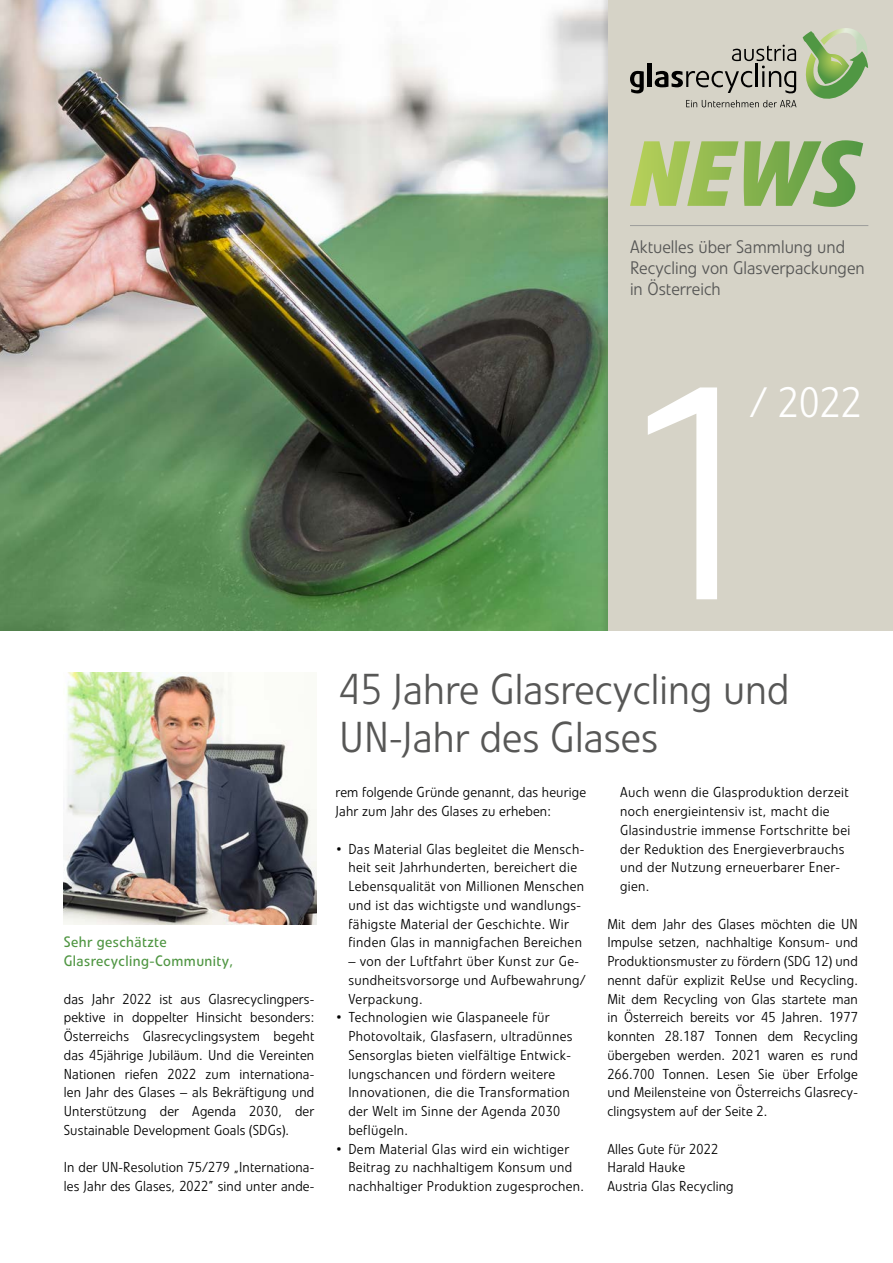
<style>
.page{position:relative;width:893px;height:1263px;background:#fff}
.page>*{position:absolute;margin:0;border:0;box-sizing:border-box;transform-origin:0 0}
.t1{font:300 300px "Veto LT Pro";color:#fff}
.t2{font:300 42.75px/48px "Veto LT Pro";color:#575756}
.t3{font:300 42px "Veto LT Pro";color:#fff}
.t4{font:300 18px/21px "Veto LT Pro";color:#575756}
.t5{font:15px/18.8px "Veto LT Pro";letter-spacing:.025em;color:#509643}
.t6{font:300 14.25px/18.8px "Veto LT Pro";letter-spacing:.025em;color:#000}
</style>
<div class="page">
<img style="left:0;top:0;width:600px;height:631px">
<div style="left:600px;top:0;width:293px;height:639px;background:#000;opacity:.1"></div>
<div style="left:608px;top:0;width:285px;height:632px;background:#d6d3c7"></div>
<svg style="left:630px;top:71px;width:14px;height:23px"></svg>
<div style="left:647px;top:64px;width:5px;height:23px;background:#000"></div>
<svg style="left:655px;top:45px;width:141px;height:49px"></svg>
<svg style="left:802px;top:28px;width:66px;height:71px"></svg>
<svg style="left:686px;top:100px;width:110px;height:7px"></svg>
<svg style="left:630px;top:140px;width:233px;height:67px"></svg>
<hr style="left:630px;top:225px;width:238px;height:1px;background:#9d9d9c">
<div style="left:0;top:631px;width:893px;height:25px;background:#fff"></div>
<img style="left:64px;top:673px;width:253px;height:252px">
<p class="t4" style="left:630px;top:236px;width:236px">Aktuelles über Sammlung und<br>Recycling von Glasverpackungen in Österreich</p>
<h1 class="t1" style="left:617px;top:320px;width:152px">1</h1>
<h3 class="t3" style="left:750px;top:377px;width:114px">/ 2022</h3>
<p class="t5" style="left:64px;top:933px;width:171px">Sehr geschätzte<br>Glasrecycling-Community,</p>
<p class="t6" style="left:64px;top:989px;width:252px;text-align:justify">das Jahr 2022 ist aus Glasrecyclingpers&shy;pektive in doppelter Hinsicht besonders:<br>Österreichs Glasrecyclingsystem begeht das 45jährige Jubiläum. Und die Vereinten Nationen riefen 2022 zum internationa&shy;len Jahr des Glases – als Bekräftigung und Unterstützung der Agenda 2030, der Sustainable Development Goals (SDGs).</p>
<p class="t6" style="left:64px;top:1158px;width:252px">In der UN-Resolution 75/279 „Internationa&shy;les Jahr des Glases, 2022” sind unter ande-</p>
<h2 class="t2" style="left:339px;top:666px;width:452px">45 Jahre Glasrecycling und<br>UN-Jahr des Glases</h2>
<p class="t6" style="left:336px;top:783px;width:252px">rem folgende Gründe genannt, das heurige<br>Jahr zum Jahr des Glases zu erheben:</p>
<p class="t6" style="left:348px;top:839px;width:237px;text-indent:-13px">• Das Material Glas begleitet die Mensch&shy;heit seit Jahrhunderten, bereichert die Lebensqualität von Millionen Menschen und ist das wichtigste und wandlungs&shy;fähigste Material der Geschichte. Wir finden Glas in mannigfachen Bereichen</p>
<p class="t6" style="left:348px;top:952px;width:239px">– von der Luftfahrt über Kunst zur Ge&shy;sundheitsvorsorge und Aufbewahrung/<br>Verpackung.</p>
<p class="t6" style="left:348px;top:1008px;width:226px;text-indent:-13px">• Technologien wie Glaspaneele für Photovoltaik, Glasfasern, ultradünnes Sensorglas bieten vielfältige Entwick&shy;lungschancen und fördern weitere Innovationen, die die Transformation der Welt im Sinne der Agenda 2030 beflügeln.</p>
<p class="t6" style="left:348px;top:1139px;width:237px;text-indent:-13px">• Dem Material Glas wird ein wichtiger<br>Beitrag zu nachhaltigem Konsum und nachhaltiger Produktion zugesprochen.</p>
<p class="t6" style="left:620px;top:783px;width:232px">Auch wenn die Glasproduktion derzeit noch energieintensiv ist, macht die<br>Glasindustrie immense Fortschritte bei der Reduktion des Energieverbrauchs und der Nutzung erneuerbarer Ener&shy;gien.</p>
<p class="t6" style="left:607px;top:914px;width:252px;text-align:justify">Mit dem Jahr des Glases möchten die UN Impulse setzen, nachhaltige Konsum- und Produktionsmuster zu fördern (SDG 12) und nennt dafür explizit ReUse und Recycling.<br>Mit dem Recycling von Glas startete man in Österreich bereits vor 45 Jahren. 1977 konnten 28.187 Tonnen dem Recycling übergeben werden. 2021 waren es rund 266.700 Tonnen. Lesen Sie über Erfolge und Meilensteine von Österreichs Glasrecy&shy;clingsystem auf der Seite 2.</p>
<p class="t6" style="left:607px;top:1139px;width:128px">Alles Gute für 2022<br>Harald Hauke<br>Austria Glas Recycling</p>
</div>
